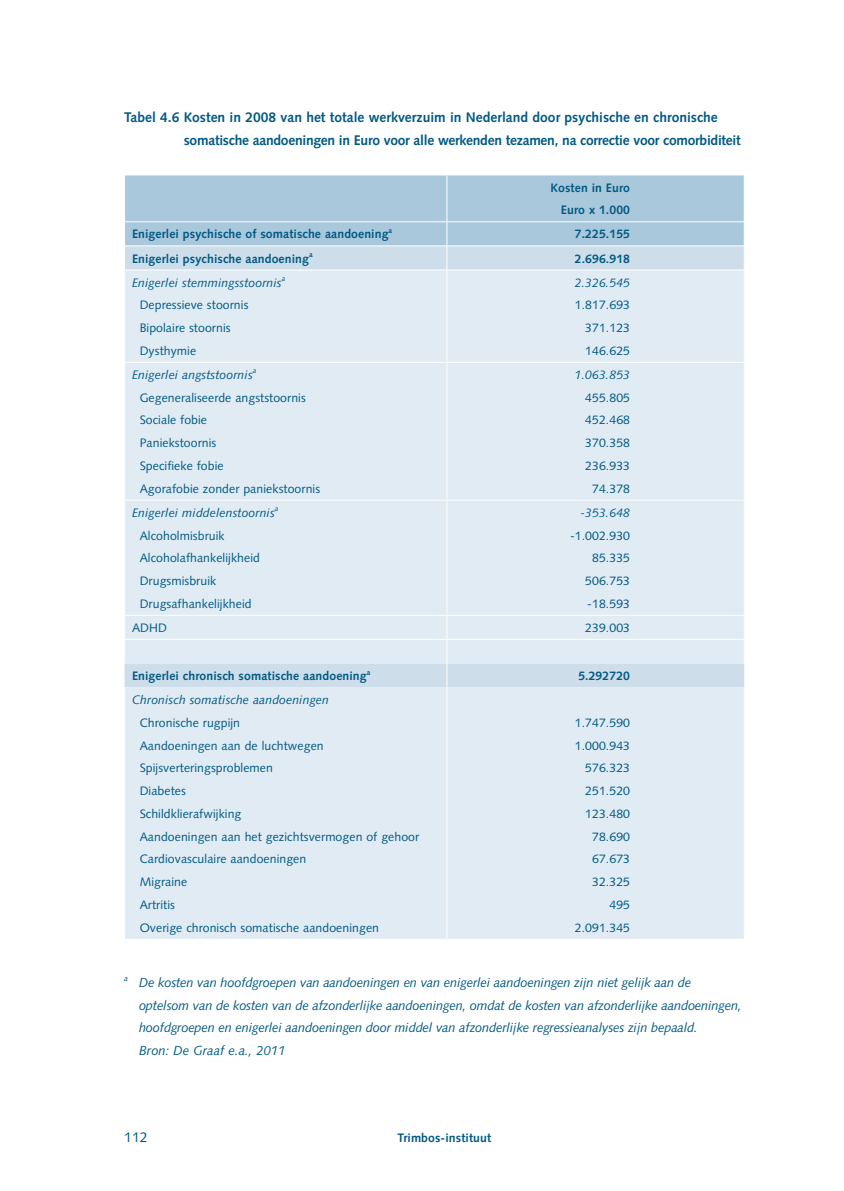
<style>
.page{position:relative;width:844px;height:1191px;background:#fff}
.page>*{position:absolute;margin:0;border:0;box-sizing:border-box;transform-origin:0 0}
.t1{font:700 14px/22.8px "Syntax LT Std";letter-spacing:-.02em;color:#005983}
.t2{font:14px "Syntax LT Std";color:#005983}
.t3{font:italic 13.12px/22.8px "Syntax LT Std";letter-spacing:-.015em;color:#005983}
.t4{font:12.25px/22.8px "Syntax LT Std";letter-spacing:.005em;color:#005983}
.t5{font:700 12.25px/22.8px "Syntax LT Std";letter-spacing:.005em;color:#005983;text-align:right}
.t6{font:italic 12.25px "Syntax LT Std";letter-spacing:.005em;color:#005983}
.t7{font:italic 7.88px "Syntax LT Std";color:#005983}
.t8{font:700 7.35px "Syntax LT Std";color:#005983}
.t9{font:italic 7.35px "Syntax LT Std";color:#005983}
.s1{font-style:italic}
</style>
<div class="page">
<div style="left:125px;top:175px;width:618px;height:70px;background:#aac8dc"></div>
<div style="left:125px;top:246px;width:618px;height:23px;background:#cddeea"></div>
<div style="left:124px;top:270px;width:620px;height:668px;background:#e0ebf3"></div>
<hr style="left:446px;top:175px;width:1px;height:46px;background:#fff">
<hr style="left:124px;top:221px;width:323px;height:1px;background:#fff">
<hr style="left:447px;top:221px;width:297px;height:1px;background:#fff">
<svg style="left:446px;top:222px;width:1px;height:47px"></svg>
<svg style="left:743px;top:222px;width:1px;height:47px"></svg>
<hr style="left:124px;top:270px;width:1px;height:92px;background:#fff">
<hr style="left:446px;top:270px;width:1px;height:92px;background:#fff">
<hr style="left:743px;top:270px;width:1px;height:92px;background:#fff">
<hr style="left:124px;top:362px;width:323px;height:1px;background:#fff">
<hr style="left:124px;top:363px;width:1px;height:137px;background:#fff">
<hr style="left:447px;top:362px;width:297px;height:1px;background:#fff">
<hr style="left:446px;top:363px;width:1px;height:137px;background:#fff">
<hr style="left:743px;top:363px;width:1px;height:137px;background:#fff">
<hr style="left:124px;top:500px;width:323px;height:1px;background:#fff">
<hr style="left:124px;top:500px;width:1px;height:115px;background:#fff">
<hr style="left:447px;top:500px;width:297px;height:1px;background:#fff">
<hr style="left:446px;top:500px;width:1px;height:115px;background:#fff">
<hr style="left:743px;top:500px;width:1px;height:115px;background:#fff">
<hr style="left:124px;top:615px;width:323px;height:1px;background:#fff">
<hr style="left:447px;top:615px;width:297px;height:1px;background:#fff">
<hr style="left:124px;top:639px;width:323px;height:1px;background:#fff">
<svg style="left:124px;top:616px;width:1px;height:47px"></svg>
<hr style="left:447px;top:639px;width:297px;height:1px;background:#fff">
<svg style="left:743px;top:616px;width:1px;height:47px"></svg>
<svg style="left:446px;top:616px;width:1px;height:71px"></svg>
<hr style="left:124px;top:687px;width:1px;height:251px;background:#fff">
<hr style="left:446px;top:687px;width:1px;height:251px;background:#fff">
<hr style="left:743px;top:687px;width:1px;height:251px;background:#fff">
<p class="t1" style="left:184px;top:106px;width:558px;text-indent:-60px">Tabel 4.6 Kosten in 2008 van het totale werkverzuim in Nederland door psychische en chronische somatische aandoeningen in Euro voor alle werkenden tezamen, na correctie voor comorbiditeit</p>
<p class="t5" style="left:550px;top:176px;width:81px">Kosten in Euro<br>Euro x 1.000</p>
<p class="t5" style="left:132px;top:223px;width:258px">Enigerlei psychische of somatische aandoening</p>
<p class="t8" style="left:388px;top:226px;width:5px">a</p>
<p class="t5" style="left:574px;top:223px;width:57px">7.225.155</p>
<p class="t5" style="left:132px;top:247px;width:178px">Enigerlei psychische aandoening</p>
<p class="t8" style="left:309px;top:250px;width:5px">a</p>
<p class="t5" style="left:574px;top:247px;width:57px">2.696.918</p>
<p class="t6" style="left:132px;top:275px;width:151px">Enigerlei stemmingsstoornis</p>
<p class="t9" style="left:282px;top:274px;width:5px">a</p>
<p class="t4" style="left:140px;top:294px;width:110px">Depressieve stoornis<br>Bipolaire stoornis<br>Dysthymie</p>
<p class="t4" style="left:574px;top:271px;width:57px;text-align:right"><span class="s1">2.326.545<br></span>1.817.693<br>371.123<br>146.625</p>
<p class="t4" style="left:140px;top:363px;width:182px;text-indent:-8px"><span class="s1">Enigerlei angststoornis</span><sup>a<br></sup>Gegeneraliseerde angststoornis<br>Sociale fobie<br>Paniekstoornis<br>Specifieke fobie<br>Agorafobie zonder paniekstoornis</p>
<p class="t4" style="left:574px;top:363px;width:57px;text-align:right"><span class="s1">1.063.853<br></span>455.805<br>452.468<br>370.358<br>236.933<br>74.378</p>
<p class="t4" style="left:140px;top:501px;width:140px;text-indent:-8px"><span class="s1">Enigerlei middelenstoornis</span><sup>a<br></sup>Alcoholmisbruik<br>Alcoholafhankelijkheid<br>Drugsmisbruik<br>Drugsafhankelijkheid</p>
<p class="t4" style="left:570px;top:501px;width:62px;text-align:right"><span class="s1">-353.648 </span>-1.002.930<br>85.335<br>506.753 -18.593</p>
<p class="t4" style="left:132px;top:616px;width:36px">ADHD</p>
<p class="t4" style="left:585px;top:616px;width:46px">239.003</p>
<p class="t5" style="left:132px;top:664px;width:240px">Enigerlei chronisch somatische aandoening<sup>a</sup></p>
<p class="t5" style="left:578px;top:664px;width:53px">5.292720</p>
<p class="t4" style="left:140px;top:688px;width:281px;text-indent:-8px"><span class="s1">Chronisch somatische aandoeningen<br></span>Chronische rugpijn<br>Aandoeningen aan de luchtwegen<br>Spijsverteringsproblemen<br>Diabetes<br>Schildklierafwijking<br>Aandoeningen aan het gezichtsvermogen of gehoor<br>Cardiovasculaire aandoeningen<br>Migraine<br>Artritis<br>Overige chronisch somatische aandoeningen</p>
<p class="t4" style="left:574px;top:711px;width:57px;text-align:right">1.747.590<br>1.000.943<br>576.323<br>251.520<br>123.480<br>78.690<br>67.673<br>32.325<br>495<br>2.091.345</p>
<p class="t7" style="left:124px;top:973px;width:5px">a</p>
<p class="t3" style="left:139px;top:971px;width:604px">De kosten van hoofdgroepen van aandoeningen en van enigerlei aandoeningen zijn niet gelijk aan de optelsom van de kosten van de afzonderlijke aandoeningen, omdat de kosten van afzonderlijke aandoeningen, hoofdgroepen en enigerlei aandoeningen door middel van afzonderlijke regressieanalyses zijn bepaald.<br>Bron: De Graaf e.a., 2011</p>
<p class="t2" style="left:124px;top:1129px;width:25px">112</p>
<p class="t5" style="left:397px;top:1126px;width:95px">Trimbos-instituut</p>
</div>
